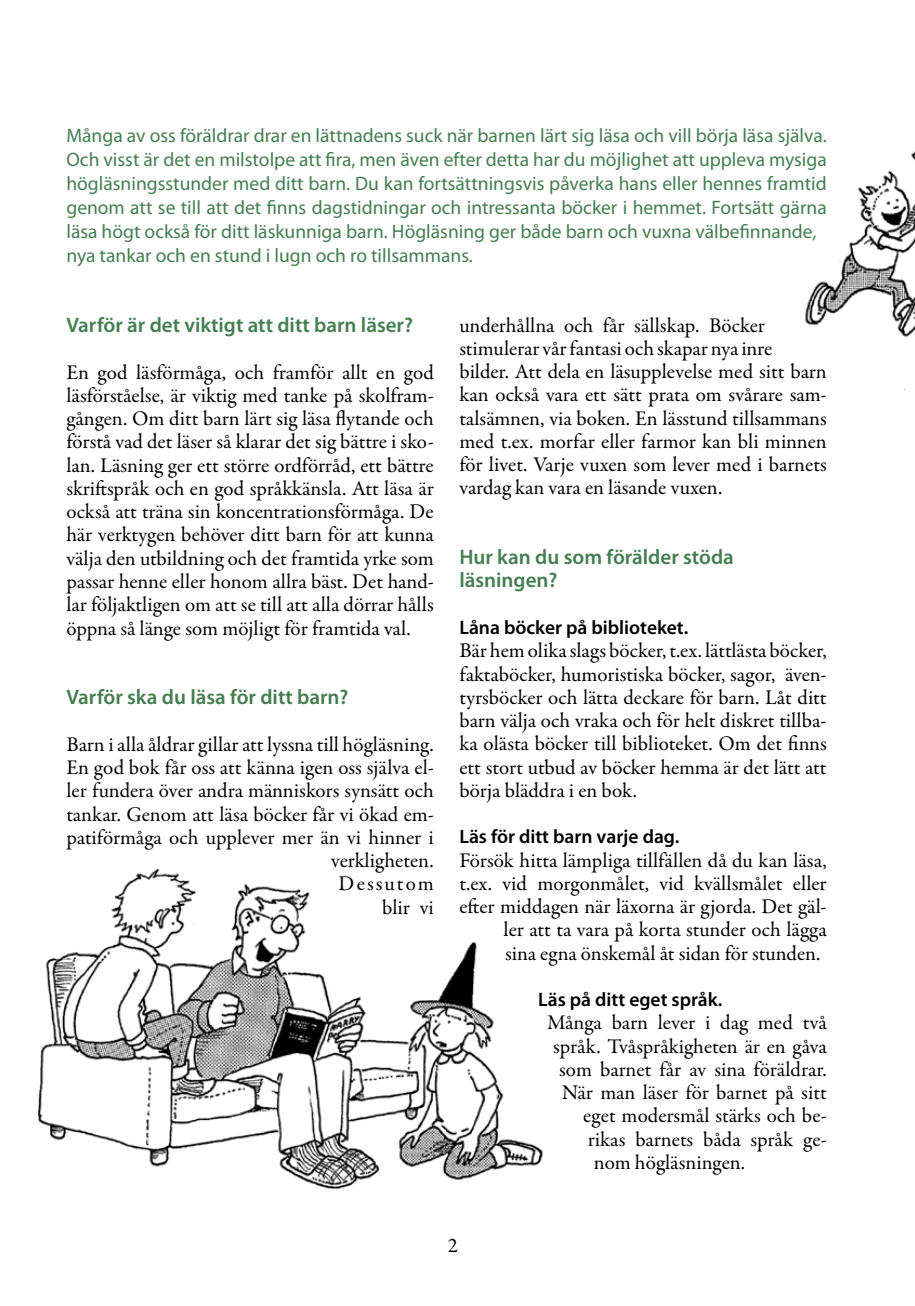
<style>
.page{position:relative;width:915px;height:1306px;background:#fff}
.page>*{position:absolute;margin:0;border:0;box-sizing:border-box;transform-origin:0 0}
.t1{font:21px/23.2px "Garamond Premr Pro";letter-spacing:-.005em;color:#000;text-align:justify}
.t2{font:600 21px/23.2px "Myriad Pro";color:#457e51}
.t3{font:19.5px/24px "Myriad Pro";color:#457e51}
.t4{font:600 19.5px "Myriad Pro";color:#000}
</style>
<div class="page">
<img style="left:37px;top:868px;width:507px;height:322px">
<img style="left:805px;top:152px;width:109px;height:239px">
<p class="t3" style="left:66px;top:123px;width:761px">Många av oss föräldrar drar en lättnadens suck när barnen lärt sig läsa och vill börja läsa själva.<br>Och visst är det en milstolpe att fira, men även efter detta har du möjlighet att uppleva mysiga högläsningsstunder med ditt barn. Du kan fortsättningsvis påverka hans eller hennes framtid genom att se till att det finns dagstidningar och intressanta böcker i hemmet. Fortsätt gärna läsa högt också för ditt läskunniga barn. Högläsning ger både barn och vuxna välbefinnande, nya tankar och en stund i lugn och ro tillsammans.</p>
<p class="t2" style="left:66px;top:313px;width:348px">Varför är det viktigt att ditt barn läser?</p>
<p class="t1" style="left:66px;top:361px;width:369px">En god läsförmåga, och framför allt en god läsförståelse, är viktig med tanke på skolfram&shy;gången. Om ditt barn lärt sig läsa flytande och förstå vad det läser så klarar det sig bättre i sko&shy;lan. Läsning ger ett större ordförråd, ett bättre skriftspråk och en god språkkänsla. Att läsa är också att träna sin koncentrationsförmåga. De här verktygen behöver ditt barn för att kunna välja den utbildning och det framtida yrke som passar henne eller honom allra bäst. Det hand&shy;lar följaktligen om att se till att alla dörrar hålls öppna så länge som möjligt för framtida val.</p>
<p class="t2" style="left:66px;top:685px;width:283px">Varför ska du läsa för ditt barn?</p>
<p class="t1" style="left:66px;top:733px;width:369px;text-align:right">Barn i alla åldrar gillar att lyssna till högläsning.<br>En god bok får oss att känna igen oss själva el&shy;ler fundera över andra människors synsätt och tankar. Genom att läsa böcker får vi ökad em&shy;patiförmåga och upplever mer än vi hinner i verkligheten.<br>Dessutom<br>blir vi</p>
<p class="t1" style="left:459px;top:314px;width:369px;text-align:left">underhållna och får sällskap. Böcker stimulerar vår fantasi och skapar nya inre bilder. Att dela en läsupplevelse med sitt barn kan också vara ett sätt prata om svårare sam&shy;talsämnen, via boken. En lässtund tillsammans med t.ex. morfar eller farmor kan bli minnen för livet. Varje vuxen som lever med i barnets vardag kan vara en läsande vuxen.</p>
<p class="t2" style="left:459px;top:545px;width:276px">Hur kan du som förälder stöda läsningen?</p>
<p class="t4" style="left:459px;top:615px;width:230px">Låna böcker på biblioteket.</p>
<p class="t1" style="left:459px;top:639px;width:369px">Bär hem olika slags böcker, t.ex. lättlästa böcker, faktaböcker, humoristiska böcker, sagor, även&shy;tyrsböcker och lätta deckare för barn. Låt ditt barn välja och vraka och för helt diskret tillba&shy;ka olästa böcker till biblioteket. Om det finns ett stort utbud av böcker hemma är det lätt att börja bläddra i en bok.</p>
<p class="t4" style="left:459px;top:824px;width:221px">Läs för ditt barn varje dag.</p>
<p class="t1" style="left:459px;top:848px;width:369px;text-align:right">Försök hitta lämpliga tillfällen då du kan läsa, t.ex. vid morgonmålet, vid kvällsmålet eller efter middagen när läxorna är gjorda. Det gäl&shy;ler att ta vara på korta stunder och lägga<br>sina egna önskemål åt sidan för stunden.</p>
<p class="t4" style="left:538px;top:987px;width:186px">Läs på ditt eget språk.</p>
<p class="t1" style="left:547px;top:1011px;width:281px">Många barn lever i dag med två</p>
<p class="t1" style="left:553px;top:1034px;width:275px">språk. Tvåspråkigheten är en gåva</p>
<p class="t1" style="left:559px;top:1058px;width:269px">som barnet får av sina föräldrar.</p>
<p class="t1" style="left:562px;top:1081px;width:266px">När man läser för barnet på sitt</p>
<p class="t1" style="left:583px;top:1104px;width:245px">eget modersmål stärks och be-</p>
<p class="t1" style="left:587px;top:1127px;width:240px">rikas barnets båda språk ge-</p>
<p class="t1" style="left:593px;top:1151px;width:153px">nom högläsningen.</p>
<p class="t1" style="left:447px;top:1233px;width:12px">2</p>
</div>
